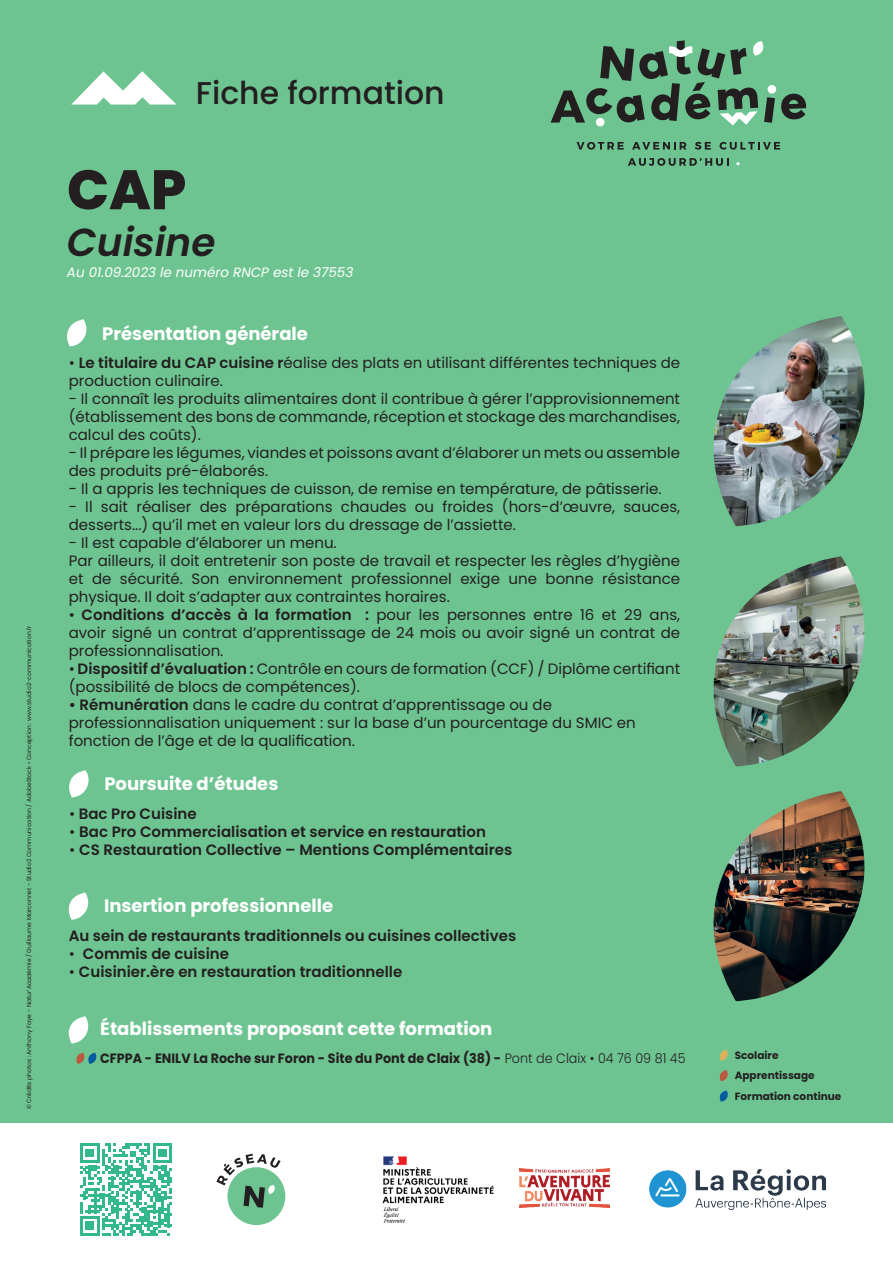
<style>
.page{position:relative;width:893px;height:1263px;background:#fff}
.page>*{position:absolute;margin:0;border:0;box-sizing:border-box;transform-origin:0 0}
.t1{font:800 55.5px "Poppins";color:#231f20}
.t2{font:italic 600 39px "Poppins";color:#231f20}
.t3{font:500 31.5px "Poppins";color:#231f20}
.t4{font:700 18px "Poppins";color:#fff}
.t5{font:15px/18px "Poppins";color:#231f20}
.t6{font:600 15px "Poppins";color:#231f20}
.t7{font:700 13.5px "Poppins";color:#231f20;scale:.94 1}
.t8{font:italic 13.5px "Poppins";color:#fff}
.t9{font:700 10.5px/20.4px "Poppins";color:#231f20}
.t10{font:6px "Poppins";color:#231f20}
.s1{font-weight:600}
.s2{font-weight:400}
.s3{font-weight:300}
</style>
<div class="page">
<div style="left:0;top:0;width:893px;height:1122px;background:#6dc491"></div>
<svg style="left:71px;top:71px;width:106px;height:34px"></svg>
<svg style="left:577px;top:142px;width:47px;height:8px"></svg>
<svg style="left:632px;top:142px;width:54px;height:8px"></svg>
<svg style="left:695px;top:142px;width:16px;height:8px"></svg>
<svg style="left:719px;top:142px;width:61px;height:8px"></svg>
<svg style="left:628px;top:158px;width:101px;height:8px"></svg>
<svg style="left:781px;top:93px;width:25px;height:27px"></svg>
<svg style="left:551px;top:40px;width:224px;height:86px"></svg>
<svg style="left:67px;top:319px;width:20px;height:27px"></svg>
<img style="left:714px;top:316px;width:150px;height:210px">
<img style="left:713px;top:556px;width:152px;height:210px">
<svg style="left:69px;top:770px;width:20px;height:27px"></svg>
<svg style="left:68px;top:892px;width:21px;height:28px"></svg>
<svg style="left:68px;top:1016px;width:21px;height:27px"></svg>
<img style="left:713px;top:791px;width:152px;height:210px">
<img style="left:382px;top:1156px;width:112px;height:67px">
<div style="left:227px;top:1167px;width:58px;height:58px;background:#6dc491;border-radius:50%"></div>
<svg style="left:216px;top:1154px;width:65px;height:54px"></svg>
<img style="left:520px;top:1169px;width:89px;height:39px">
<img style="left:649px;top:1169px;width:176px;height:41px">
<svg style="left:80px;top:1143px;width:92px;height:93px"></svg>
<svg style="left:719px;top:1070px;width:9px;height:11px"></svg>
<svg style="left:719px;top:1050px;width:9px;height:11px"></svg>
<svg style="left:719px;top:1090px;width:9px;height:12px"></svg>
<svg style="left:76px;top:1053px;width:21px;height:11px"></svg>
<p class="t10" style="left:26px;top:1109px;width:485px;rotate:-90deg">© Crédits photos : Anthony Faye - Natur’Académie / Guillaume Marconnet - Studio2 Communication / AdobeStock • Conception : www.studio2-communication.fr</p>
<h3 class="t3" style="left:196px;top:75px;width:250px">Fiche formation</h3>
<h1 class="t1" style="left:67px;top:158px;width:121px">CAP</h1>
<h2 class="t2" style="left:67px;top:220px;width:150px">Cuisine</h2>
<p class="t8" style="left:67px;top:265px;width:288px">Au 01.09.2023 le numéro RNCP est le 37553</p>
<p class="t4" style="left:102px;top:323px;width:207px">Présentation générale</p>
<p class="t5" style="left:69px;top:353px;width:613px">• <span class="s1">Le titulaire du CAP cuisine r</span>éalise des plats en utilisant différentes techniques de production culinaire.</p>
<p class="t5" style="left:69px;top:389px;width:613px;text-align:justify">- Il connaît les produits alimentaires dont il contribue à gérer l’approvisionnement (établissement des bons de commande, réception et stockage des marchandises, calcul des coûts).</p>
<p class="t5" style="left:69px;top:443px;width:613px">- Il prépare les légumes, viandes et poissons avant d’élaborer un mets ou assemble des produits pré-élaborés.</p>
<p class="t5" style="left:69px;top:479px;width:594px">- Il a appris les techniques de cuisson, de remise en température, de pâtisserie.</p>
<p class="t5" style="left:69px;top:497px;width:613px">- Il sait réaliser des préparations chaudes ou froides (hors-d’œuvre, sauces, desserts...) qu’il met en valeur lors du dressage de l’assiette.</p>
<p class="t5" style="left:69px;top:533px;width:613px">- Il est capable d’élaborer un menu.<br>Par ailleurs, il doit entretenir son poste de travail et respecter les règles d’hygiène et de sécurité. Son environnement professionnel exige une bonne résistance physique. Il doit s’adapter aux contraintes horaires.</p>
<p class="t5" style="left:69px;top:605px;width:613px;text-align:justify">• <span class="s1">Conditions d’accès à la formation :</span> pour les personnes entre 16 et 29 ans, avoir signé un contrat d’apprentissage de 24 mois ou avoir signé un contrat de professionnalisation.</p>
<p class="t5" style="left:69px;top:659px;width:613px">• <span class="s1">Dispositif d’évaluation :</span> Contrôle en cours de formation (CCF) / Diplôme certifiant (possibilité de blocs de compétences).</p>
<p class="t5" style="left:69px;top:695px;width:569px"><span class="s1">• Rémunération</span> dans le cadre du contrat d’apprentissage ou de professionnalisation uniquement : sur la base d’un pourcentage du SMIC en fonction de l’âge et de la qualification.</p>
<p class="t4" style="left:104px;top:773px;width:175px">Poursuite d’études</p>
<p class="t6" style="left:69px;top:805px;width:129px"><span class="s2">•</span> Bac Pro Cuisine</p>
<p class="t6" style="left:69px;top:823px;width:418px"><span class="s2">•</span> Bac Pro Commercialisation et service en restauration</p>
<p class="t6" style="left:69px;top:841px;width:445px"><span class="s2">•</span> CS Restauration Collective – Mentions Complémentaires</p>
<p class="t4" style="left:104px;top:895px;width:231px">Insertion professionnelle</p>
<p class="t6" style="left:69px;top:927px;width:449px">Au sein de restaurants traditionnels ou cuisines collectives</p>
<p class="t6" style="left:69px;top:945px;width:162px"><span class="s2">•</span> Commis de cuisine</p>
<p class="t6" style="left:69px;top:963px;width:335px"><span class="s2">•</span> Cuisinier.ère en restauration traditionnelle</p>
<p class="t4" style="left:100px;top:1018px;width:393px">Établissements proposant cette formation</p>
<p class="t7" style="left:100px;top:1050px;width:624px">CFPPA - ENILV La Roche sur Foron - Site du Pont de Claix (38) - <span class="s3">Pont de Claix • 04 76 09 81 45</span></p>
<p class="t9" style="left:735px;top:1045px;width:108px">Scolaire<br>Apprentissage<br>Formation continue</p>
</div>
